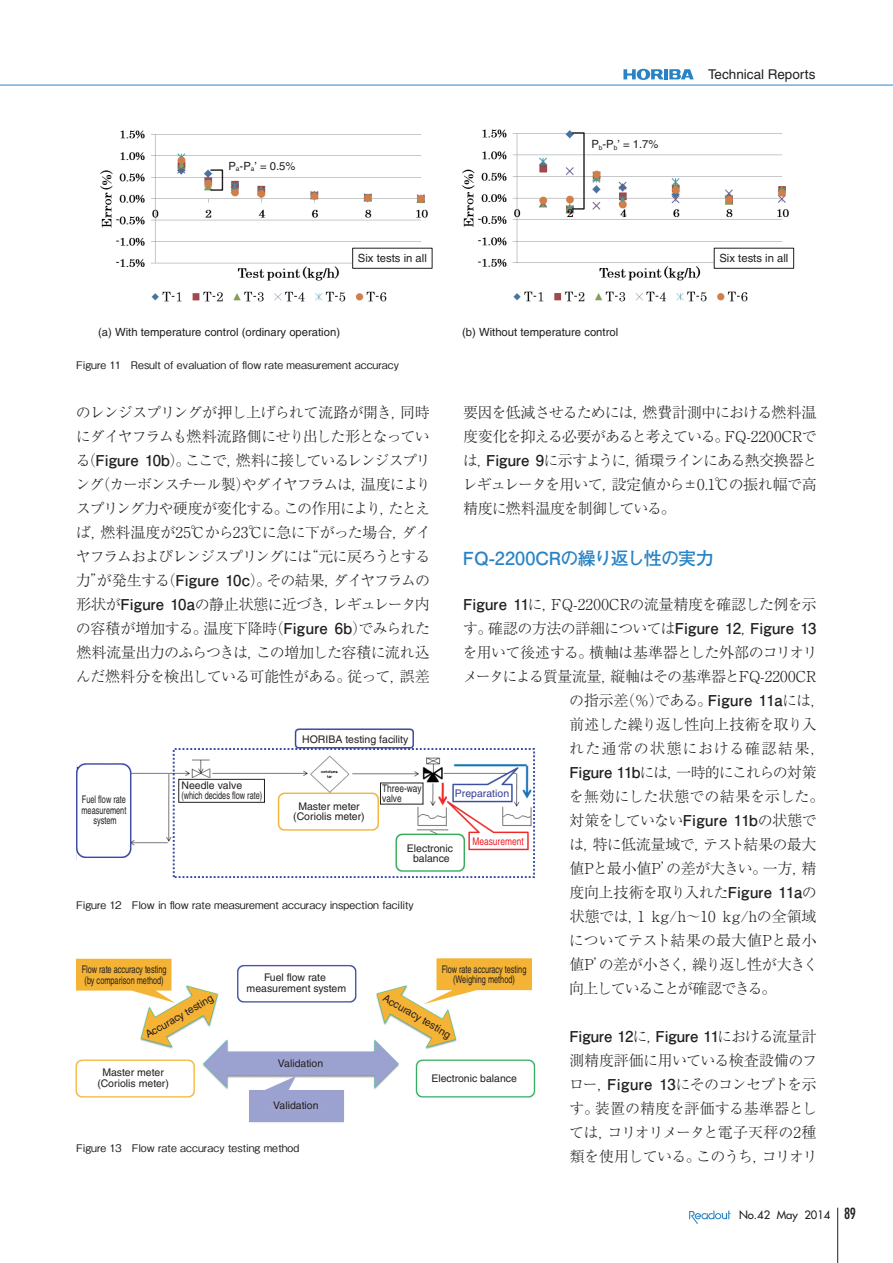
<style>
.page{position:relative;width:893px;height:1263px;background:#fff}
.page>*{position:absolute;margin:0;border:0;box-sizing:border-box;transform-origin:0 0}
.t1{font:700 18px "Futo Go B101 Pro";letter-spacing:-.035em;color:#2783c5}
.t2{font:300 15px/24px "Ryumin Pro";letter-spacing:-.035em;color:#231f20;text-align:justify}
.t3{font:300 15px "Ryumin Pro";letter-spacing:-.055em;color:#231f20}
.t4{font:700 15px "Futo Go B101 Pro";letter-spacing:-.005em;color:#231f20}
.t5{font:300 15px "Ryumin Pro";letter-spacing:-.08em;color:#231f20}
.t6{font:300 15px "Ryumin Pro";letter-spacing:-.005em;color:#231f20}
.t7{font:300 15px "Ryumin Pro";letter-spacing:.005em;color:#231f20}
.t8{font:300 15px "Ryumin Pro";letter-spacing:-.01em;color:#231f20}
.t9{font:300 15px "Ryumin Pro";letter-spacing:.075em;color:#231f20}
.t10{font:300 15px "Ryumin Pro";letter-spacing:-.09em;color:#231f20}
.t11{font:13.5px "Helvetica LT Std";color:#231f20}
.t12{font:11.25px "Helvetica LT Std";color:#231f20}
.t13{font:11.25px "Futura";color:#231f20}
.t14{font:10.5px/10.5px "Helvetica LT Std";color:#231f20;text-align:center}
.t15{font:500 10.5px "Gothic BBB Pro";letter-spacing:.01em;color:#231f20}
.t16{font:10.5px/10.5px "Helvetica LT Std";color:#231f20;text-align:center;scale:.7 1}
.t17{font:10.5px/10.5px "Helvetica LT Std";color:#231f20;scale:.8 1}
.t18{font:10.5px "Helvetica LT Std";color:#ee1d23;scale:.8 1}
.t19{font:10.5px "Helvetica LT Std";color:#383f99}
.s1{font-family:"Futo Go B101 Pro";font-weight:700}
.s2{font-family:"Ryumin Pro";font-weight:300}
.s3{font-stretch:condensed;font-size:15px}
</style>
<div class="page">
<hr style="left:0;top:85px;width:893px;height:1px;background:#2783c5">
<svg style="left:623px;top:69px;width:71px;height:11px"></svg>
<hr style="left:837px;top:1208px;width:1px;height:55px;background:#231f20">
<svg style="left:689px;top:1210px;width:41px;height:14px"></svg>
<img style="left:100px;top:130px;width:333px;height:172px">
<img style="left:462px;top:129px;width:333px;height:173px">
<div style="left:353px;top:248px;width:79px;height:20px;background:#fff"></div>
<div style="left:352px;top:248px;width:80px;height:21px;border:1px solid #231f20"></div>
<div style="left:714px;top:248px;width:80px;height:20px;background:#fff"></div>
<div style="left:714px;top:248px;width:80px;height:21px;border:1px solid #231f20"></div>
<div style="left:210px;top:169px;width:13px;height:22px;border:1px solid #231f20"></div>
<img style="left:75px;top:958px;width:461px;height:165px">
<img style="left:77px;top:729px;width:459px;height:149px">
<div style="left:178px;top:779px;width:87px;height:23px;border:1px solid #231f20"></div>
<p class="t12" style="left:228px;top:160px;width:69px">P<sub>a</sub>-P<sub>a</sub>’ = 0.5%</p>
<p class="t12" style="left:591px;top:138px;width:69px">P<sub>b</sub>-P<sub>b</sub>’ = 1.7%</p>
<p class="t11" style="left:708px;top:67px;width:109px">Technical Reports</p>
<p class="t12" style="left:358px;top:252px;width:70px">Six tests in all</p>
<p class="t12" style="left:719px;top:252px;width:70px">Six tests in all</p>
<p class="t12" style="left:98px;top:325px;width:243px">(a) With temperature control (ordinary operation)</p>
<p class="t12" style="left:462px;top:325px;width:158px">(b) Without temperature control</p>
<p class="t15" style="left:76px;top:356px;width:324px">Figure 11 Result of evaluation of flow rate measurement accuracy</p>
<p class="t2" style="left:76px;top:399px;width:357px">のレンジスプリングが押し上げられて流路が開き，同時にダイヤフラムも燃料流路側にせり出した形となっている（<span class="s1">Figure 10b</span>）。ここで，燃料に接しているレンジスプリング（カーボンスチール製）やダイヤフラムは，温度によりスプリング力や硬度が変化する。この作用により，たとえば，燃料温度が25℃から23℃に急に下がった場合，ダイヤフラムおよびレンジスプリングには“元に戻ろうとする力”が発生する（<span class="s1">Figure 10c</span>）。その結果，ダイヤフラムの形状が<span class="s1">Figure 10a</span>の静止状態に近づき，レギュレータ内の容積が増加する。温度下降時（<span class="s1">Figure 6b</span>）でみられた燃料流量出力のふらつきは，この増加した容積に流れ込んだ燃料分を検出している可能性がある。従って，誤差</p>
<p class="t2" style="left:462px;top:399px;width:357px">要因を低減させるためには，燃費計測中における燃料温度変化を抑える必要があると考えている。FQ-2200CRでは，<span class="s1">Figure 9</span>に示すように，循環ラインにある熱交換器とレギュレータを用いて，設定値から±0.1℃の振れ幅で高精度に燃料温度を制御している。</p>
<p class="t1" style="left:463px;top:544px;width:252px">FQ-2200CRの繰り返し性の実力</p>
<p class="t2" style="left:463px;top:591px;width:355px"><span class="s1">Figure 11</span>に，FQ-2200CRの流量精度を確認した例を示</p>
<p class="t2" style="left:463px;top:615px;width:355px">す。確認の方法の詳細については<span class="s1">Figure 12</span>，<span class="s1">Figure 13</span></p>
<p class="t2" style="left:463px;top:639px;width:357px">を用いて後述する。横軸は基準器とした外部のコリオリ</p>
<p class="t2" style="left:463px;top:663px;width:355px">メータによる質量流量，縦軸はその基準器とFQ-2200CR</p>
<p class="t2" style="left:569px;top:687px;width:258px">の指示差（％）である。<span class="s1">Figure 11a</span>には，</p>
<p class="t2" style="left:570px;top:711px;width:249px">前述した繰り返し性向上技術を取り入</p>
<p class="t9" style="left:569px;top:737px;width:258px">れた通常の状態における確認結果，</p>
<p class="t5" style="left:569px;top:761px;width:249px"><span class="s1">Figure 11b</span>には，一時的にこれらの対策</p>
<p class="t7" style="left:569px;top:785px;width:257px">を無効にした状態での結果を示した。</p>
<p class="t3" style="left:570px;top:809px;width:249px">対策をしていない<span class="s1">Figure 11b</span>の状態で</p>
<p class="t2" style="left:569px;top:831px;width:249px">は，特に低流量域で，テスト結果の最大</p>
<p class="t2" style="left:570px;top:855px;width:248px">値Pと最小値P’の差が大きい。一方，精</p>
<p class="t2" style="left:569px;top:879px;width:249px">度向上技術を取り入れた<span class="s1">Figure 11a</span>の</p>
<p class="t6" style="left:570px;top:905px;width:248px">状態では，1 kg/h～10 kg/hの全領域</p>
<p class="t8" style="left:569px;top:929px;width:249px">についてテスト結果の最大値Pと最小</p>
<p class="t3" style="left:570px;top:953px;width:250px">値P’の差が小さく，繰り返し性が大きく</p>
<p class="t10" style="left:569px;top:977px;width:209px">向上していることが確認できる。</p>
<p class="t4" style="left:569px;top:1024px;width:249px">Figure 12<span class="s2">に，</span>Figure 11<span class="s2">における流量計</span></p>
<p class="t2" style="left:569px;top:1047px;width:250px">測精度評価に用いている検査設備のフロー，<span class="s1">Figure 13</span>にそのコンセプトを示す。装置の精度を評価する基準器としては，コリオリメータと電子天秤の2種類を使用している。このうち，コリオリ</p>
<p class="t14" style="left:302px;top:734px;width:108px">HORIBA testing facility</p>
<p class="t14" style="left:181px;top:780px;width:82px;text-align:left">Needle valve (which decides flow rate)</p>
<p class="t17" style="left:382px;top:783px;width:51px">Three-way valve</p>
<p class="t19" style="left:455px;top:787px;width:56px">Preparation</p>
<p class="t16" style="left:82px;top:794px;width:66px">Fuel flow rate measurement system</p>
<p class="t14" style="left:293px;top:801px;width:73px">Master meter (Coriolis meter)</p>
<p class="t18" style="left:472px;top:835px;width:66px">Measurement</p>
<p class="t14" style="left:407px;top:843px;width:48px">Electronic balance</p>
<p class="t15" style="left:76px;top:897px;width:339px">Figure 12 Flow in flow rate measurement accuracy inspection facility</p>
<p class="t16" style="left:442px;top:964px;width:123px">Flow rate accuracy testing (Weighing method)</p>
<p class="t16" style="left:82px;top:964px;width:123px;text-align:left">Flow rate accuracy testing (by comparison method)</p>
<p class="t14" style="left:144px;top:1031px;width:78px;rotate:-30deg">Accuracy testing</p>
<p class="t14" style="left:386px;top:992px;width:78px;rotate:30deg">Accuracy testing</p>
<p class="t14" style="left:247px;top:972px;width:101px">Fuel flow rate measurement system</p>
<p class="t14" style="left:278px;top:1058px;width:47px">Validation</p>
<p class="t14" style="left:97px;top:1067px;width:73px">Master meter (Coriolis meter)</p>
<p class="t14" style="left:431px;top:1073px;width:87px">Electronic balance</p>
<p class="t14" style="left:273px;top:1100px;width:47px">Validation</p>
<p class="t15" style="left:76px;top:1139px;width:225px">Figure 13 Flow rate accuracy testing method</p>
<p class="t13" style="left:739px;top:1208px;width:119px">No.42 May 2014 <span class="s3">89</span></p>
</div>
